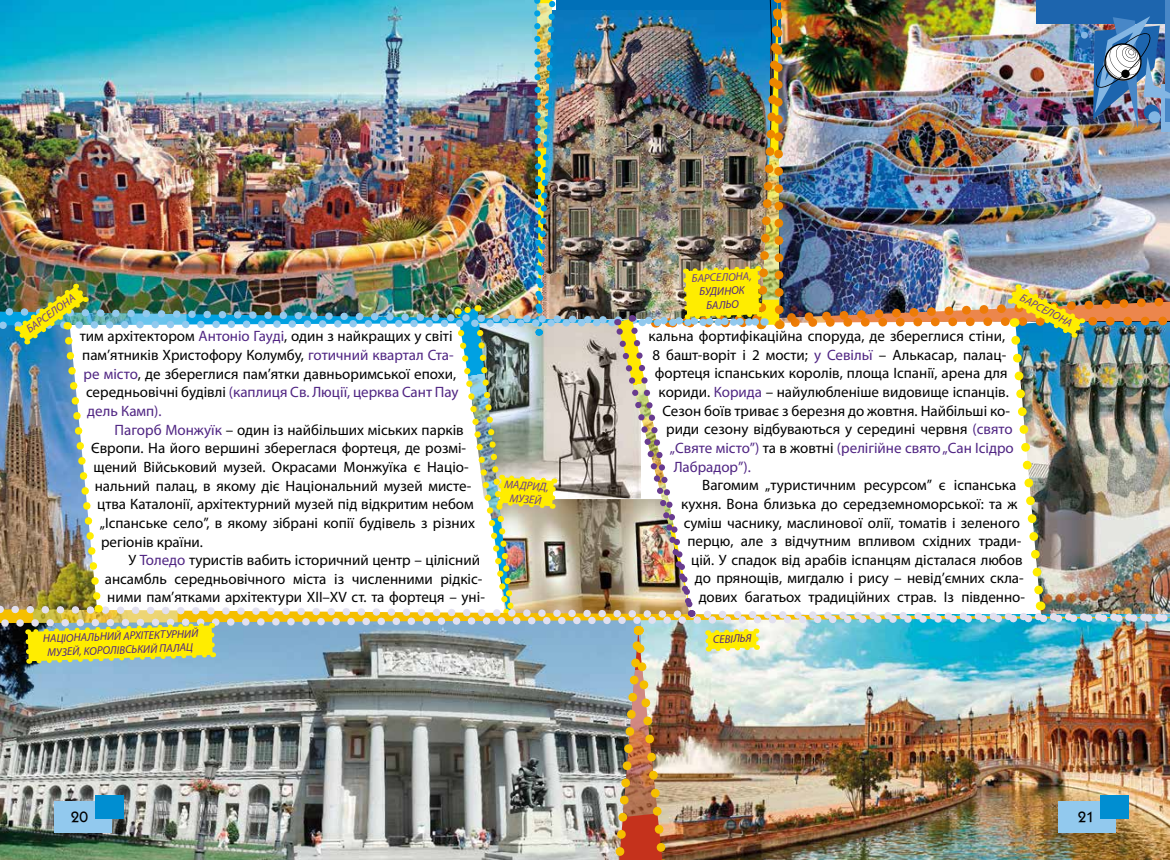
<style>
.page{position:relative;width:1170px;height:860px;background:#fff}
.page>*{position:absolute;margin:0;border:0;box-sizing:border-box;transform-origin:0 0}
.t1{font:15px "Myriad Pro";color:#000}
.t2{font:15px "Myriad Pro";color:#502583}
.t3{font:700 15px "Kabel";color:#000}
.t4{font:italic 11.25px/13.8px "Myriad Pro";color:#502583;text-align:center}
.t5{font:italic 11.25px/13.8px "Myriad Pro";color:#683b8f;text-align:center}
.s1{color:#502583}
.s2{color:#000}
</style>
<div class="page">
<img style="left:0;top:0;width:1170px;height:860px">
<p class="t5" style="left:691px;top:271px;width:61px;rotate:-2deg">БАРСЕЛОНА,</p>
<p class="t4" style="left:699px;top:284px;width:47px;rotate:-2deg">БУДИНОК<br>БАЛЬО</p>
<p class="t5" style="left:23px;top:324px;width:59px;rotate:-36deg">БАРСЕЛОНА</p>
<p class="t5" style="left:1024px;top:290px;width:59px;rotate:28deg">БАРСЕЛОНА</p>
<p class="t1" style="left:648px;top:326px;width:358px">кальна фортифікаційна споруда, де збереглися стіни,</p>
<p class="t1" style="left:652px;top:345px;width:355px">8 башт-воріт і 2 мости; <span class="s1">у Севільї</span> – Алькасар, палац-</p>
<p class="t1" style="left:655px;top:364px;width:354px">фортеця іспанських королів, площа Іспанії, арена для</p>
<p class="t1" style="left:658px;top:382px;width:351px">кориди. <span class="s1">Корида</span> – найулюбленіше видовище іспанців.</p>
<p class="t1" style="left:662px;top:401px;width:349px">Сезон боїв триває з березня до жовтня. Найбільші ко-</p>
<p class="t1" style="left:666px;top:420px;width:348px">риди сезону відбуваються у середині червня <span class="s1">(свято</span></p>
<p class="t2" style="left:670px;top:438px;width:345px">„Святе місто”) <span class="s2">та в жовтні</span> (релігійне свято „Сан Ісідро</p>
<p class="t2" style="left:673px;top:457px;width:79px">Лабрадор”).</p>
<p class="t1" style="left:702px;top:476px;width:315px">Вагомим „туристичним ресурсом” є іспанська</p>
<p class="t1" style="left:681px;top:494px;width:338px">кухня. Вона близька до середземноморської: та ж</p>
<p class="t1" style="left:683px;top:513px;width:338px">суміш часнику, маслинової олії, томатів і зеленого</p>
<p class="t1" style="left:687px;top:531px;width:335px">перцю, але з відчутним впливом східних тради-</p>
<p class="t1" style="left:691px;top:550px;width:333px">цій. У спадок від арабів іспанцям дісталася любов</p>
<p class="t1" style="left:695px;top:569px;width:330px">до прянощів, мигдалю і рису – невід’ємних скла-</p>
<p class="t1" style="left:698px;top:587px;width:328px">дових багатьох традиційних страв. Із південно-</p>
<p class="t1" style="left:80px;top:327px;width:374px">тим архітектором <span class="s1">Антоніо Гауді</span>, один з найкращих у світі</p>
<p class="t1" style="left:82px;top:345px;width:373px">пам’ятників Христофору Колумбу, <span class="s1">готичний квартал Ста-</span></p>
<p class="t1" style="left:83px;top:364px;width:374px"><span class="s1">ре місто</span>, де збереглися пам’ятки давньоримської епохи,</p>
<p class="t2" style="left:86px;top:383px;width:374px"><span class="s2">середньовічні будівлі</span> (каплиця Св. Люції, церква Сант Пау</p>
<p class="t2" style="left:87px;top:401px;width:76px">дель Камп).</p>
<p class="t1" style="left:115px;top:420px;width:350px"><span class="s1">Пагорб Монжуїк</span> – один із найбільших міських парків</p>
<p class="t1" style="left:91px;top:439px;width:377px">Європи. На його вершині збереглася фортеця, де розмі-</p>
<p class="t1" style="left:93px;top:457px;width:376px">щений Військовий музей. Окрасами Монжуїка є Націо-</p>
<p class="t1" style="left:95px;top:476px;width:378px">нальний палац, в якому діє Національний музей мисте-</p>
<p class="t1" style="left:97px;top:495px;width:378px">цтва Каталонії, архітектурний музей під відкритим небом</p>
<p class="t1" style="left:100px;top:513px;width:376px">„Іспанське село”, в якому зібрані копії будівель з різних</p>
<p class="t1" style="left:101px;top:532px;width:103px">регіонів країни.</p>
<p class="t1" style="left:128px;top:550px;width:353px">У <span class="s1">Толедо</span> туристів вабить історичний центр – цілісний</p>
<p class="t1" style="left:105px;top:569px;width:379px">ансамбль середньовічного міста із численними рідкіс-</p>
<p class="t1" style="left:107px;top:588px;width:379px">ними пам’ятками архітектури XII–XV ст. та фортеця – уні-</p>
<p class="t5" style="left:505px;top:476px;width:46px;rotate:4deg">МАДРИД,<br>МУЗЕЙ</p>
<p class="t4" style="left:43px;top:631px;width:157px;rotate:-2deg">НАЦІОНАЛЬНИЙ АРХІТЕКТУРНИЙ<br>МУЗЕЙ, КОРОЛІВСЬКИЙ ПАЛАЦ</p>
<p class="t4" style="left:712px;top:632px;width:40px;rotate:-2deg">СЕВІЛЬЯ</p>
<p class="t3" style="left:71px;top:808px;width:19px">20</p>
<p class="t3" style="left:1077px;top:808px;width:19px">21</p>
</div>
